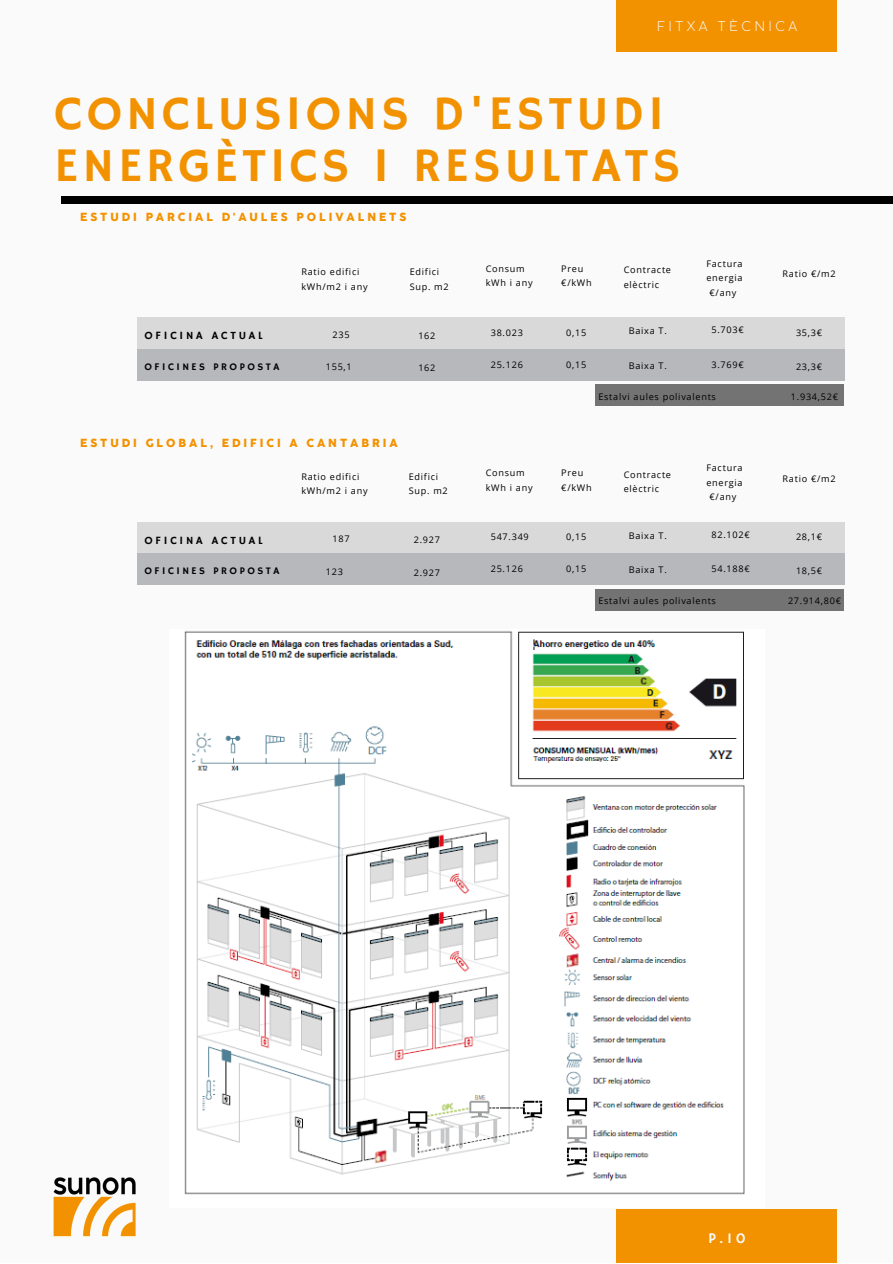
<style>
.page{position:relative;width:893px;height:1264px;background:#fff}
.page>*{position:absolute;margin:0;border:0;box-sizing:border-box;transform-origin:0 0}
.t1{font:48.15px/52.8px "Hammersmith One";letter-spacing:.08em;color:#f39200}
.t2{font:14.85px "Hammersmith One";color:#fafafa}
.t3{font:300 13.8px "Coco Sharp L Trial";letter-spacing:.25em;color:#fafafa}
.t4{font:800 11.7px "Coco Sharp XL Trial";letter-spacing:.25em;color:#f39200}
.t5{font:11.1px "Hammersmith One";letter-spacing:.25em;color:#000}
.t6{font:10.2px "Hammersmith One";letter-spacing:.25em;color:#000}
.t7{font:9.15px/14.4px "Open Sans";letter-spacing:.08em;color:#000}
</style>
<div class="page">
<div style="left:0;top:0;width:892px;height:1262px;background:#fafafa"></div>
<div style="left:61px;top:197px;width:831px;height:6px;background:#000"></div>
<div style="left:616px;top:0;width:221px;height:52px;background:#f39200"></div>
<div style="left:616px;top:1209px;width:221px;height:53px;background:#f39200"></div>
<img style="left:53px;top:1177px;width:83px;height:60px">
<img style="left:184px;top:631px;width:561px;height:564px">
<div style="left:138px;top:317px;width:706px;height:34px;background:#d9d9d9"></div>
<div style="left:138px;top:349px;width:706px;height:32px;background:#b7b8bc"></div>
<div style="left:595px;top:385px;width:249px;height:21px;background:#737373"></div>
<div style="left:138px;top:522px;width:706px;height:33px;background:#d9d9d9"></div>
<div style="left:138px;top:553px;width:706px;height:32px;background:#b7b8bc"></div>
<div style="left:595px;top:589px;width:249px;height:21px;background:#737373"></div>
<h3 class="t3" style="left:656px;top:18px;width:142px">FITXA TÈCNICA</h3>
<h1 class="t1" style="left:55px;top:89px;width:627px">CONCLUSIONS D'ESTUDI<br>ENERGÈTICS I RESULTATS</h1>
<p class="t4" style="left:80px;top:210px;width:328px">ESTUDI PARCIAL D'AULES POLIVALNETS</p>
<p class="t7" style="left:301px;top:264px;width:68px">Ratio edifici kWh/m2 i any</p>
<p class="t7" style="left:409px;top:264px;width:41px">Edifici<br>Sup. m2</p>
<p class="t7" style="left:485px;top:261px;width:48px">Consum kWh i any</p>
<p class="t7" style="left:561px;top:261px;width:32px">Preu €/kWh</p>
<p class="t7" style="left:623px;top:262px;width:49px">Contracte elèctric</p>
<p class="t7" style="left:706px;top:256px;width:38px;text-align:center">Factura energia €/any</p>
<p class="t7" style="left:782px;top:266px;width:55px">Ratio €/m2</p>
<p class="t5" style="left:144px;top:329px;width:120px">OFICINA ACTUAL</p>
<p class="t6" style="left:144px;top:360px;width:136px">OFICINES PROPOSTA</p>
<p class="t7" style="left:332px;top:327px;width:19px">235</p>
<p class="t7" style="left:326px;top:360px;width:27px">155,1</p>
<p class="t7" style="left:418px;top:328px;width:19px">162</p>
<p class="t7" style="left:418px;top:360px;width:19px">162</p>
<p class="t7" style="left:490px;top:325px;width:34px">38.023</p>
<p class="t7" style="left:490px;top:357px;width:34px">25.126</p>
<p class="t7" style="left:566px;top:325px;width:22px">0,15</p>
<p class="t7" style="left:566px;top:357px;width:22px">0,15</p>
<p class="t7" style="left:628px;top:324px;width:40px">Baixa T.</p>
<p class="t7" style="left:628px;top:358px;width:40px">Baixa T.</p>
<p class="t7" style="left:711px;top:322px;width:34px">5.703€</p>
<p class="t7" style="left:711px;top:357px;width:34px">3.769€</p>
<p class="t7" style="left:796px;top:325px;width:28px">35,3€</p>
<p class="t7" style="left:796px;top:359px;width:28px">23,3€</p>
<p class="t7" style="left:598px;top:389px;width:119px">Estalvi aules polivalents</p>
<p class="t7" style="left:790px;top:389px;width:49px">1.934,52€</p>
<p class="t4" style="left:80px;top:435px;width:319px">ESTUDI GLOBAL, EDIFICI A CANTABRIA</p>
<p class="t7" style="left:301px;top:469px;width:68px">Ratio edifici kWh/m2 i any</p>
<p class="t7" style="left:409px;top:469px;width:41px">Edifici<br>Sup. m2</p>
<p class="t7" style="left:485px;top:465px;width:48px">Consum kWh i any</p>
<p class="t7" style="left:561px;top:465px;width:32px">Preu €/kWh</p>
<p class="t7" style="left:623px;top:467px;width:49px">Contracte elèctric</p>
<p class="t7" style="left:706px;top:460px;width:38px;text-align:center">Factura energia €/any</p>
<p class="t7" style="left:782px;top:471px;width:55px">Ratio €/m2</p>
<p class="t5" style="left:144px;top:533px;width:120px">OFICINA ACTUAL</p>
<p class="t6" style="left:144px;top:565px;width:136px">OFICINES PROPOSTA</p>
<p class="t7" style="left:332px;top:531px;width:19px">187</p>
<p class="t7" style="left:326px;top:564px;width:19px">123</p>
<p class="t7" style="left:414px;top:532px;width:28px">2.927</p>
<p class="t7" style="left:414px;top:565px;width:28px">2.927</p>
<p class="t7" style="left:490px;top:529px;width:40px">547.349</p>
<p class="t7" style="left:490px;top:561px;width:34px">25.126</p>
<p class="t7" style="left:566px;top:529px;width:22px">0,15</p>
<p class="t7" style="left:566px;top:561px;width:22px">0,15</p>
<p class="t7" style="left:628px;top:528px;width:40px">Baixa T.</p>
<p class="t7" style="left:628px;top:562px;width:40px">Baixa T.</p>
<p class="t7" style="left:711px;top:527px;width:40px">82.102€</p>
<p class="t7" style="left:711px;top:561px;width:40px">54.188€</p>
<p class="t7" style="left:796px;top:529px;width:28px">28,1€</p>
<p class="t7" style="left:796px;top:563px;width:28px">18,5€</p>
<p class="t7" style="left:598px;top:593px;width:119px">Estalvi aules polivalents</p>
<p class="t7" style="left:788px;top:593px;width:55px">27.914,80€</p>
<h2 class="t2" style="left:708px;top:1229px;width:39px">P.10</h2>
</div>
